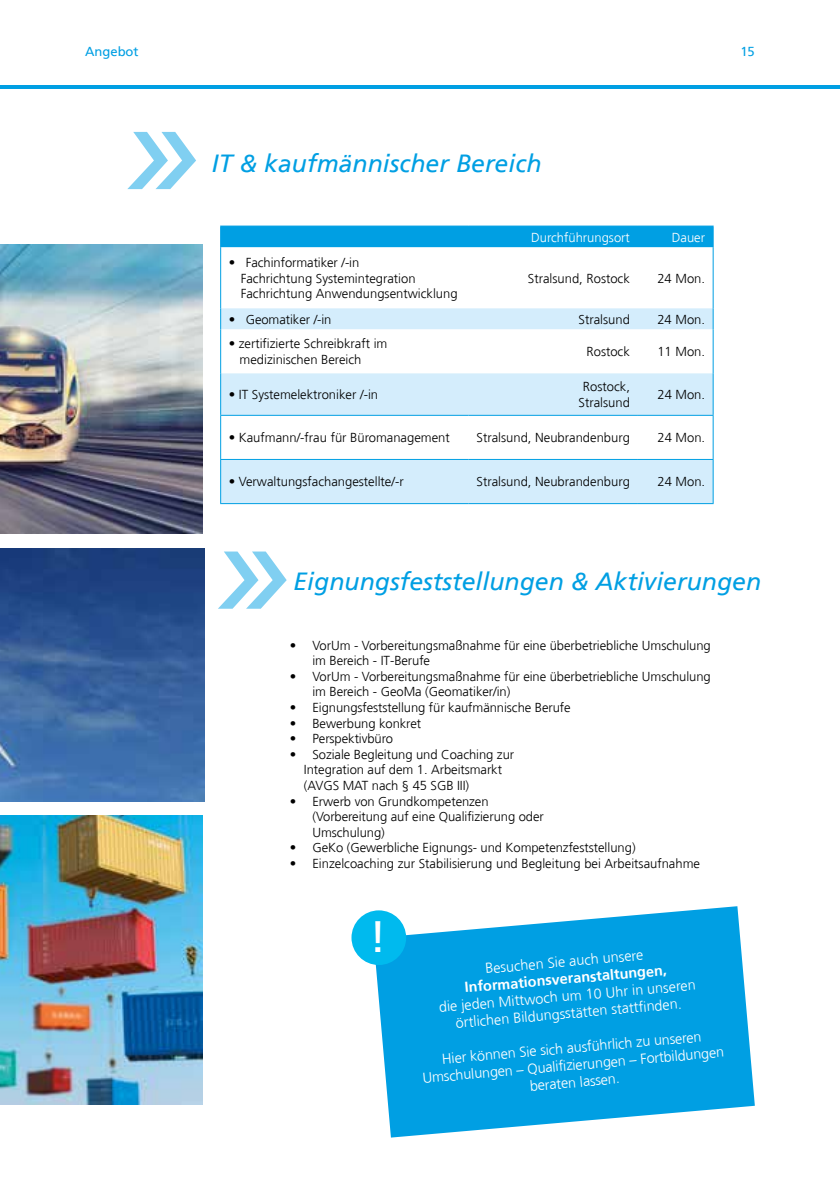
<style>
.page{position:relative;width:840px;height:1191px;background:#fff}
.page>*{position:absolute;margin:0;border:0;box-sizing:border-box;transform-origin:0 0}
.t1{font:italic 24.8px "Frutiger";color:#009fe3}
.t2{font:300 14.4px/17.2px "Frutiger";color:#fff;text-align:center}
.t3{font:700 14.4px "Frutiger";color:#fff}
.t4{font:300 13px/15.6px "Frutiger";letter-spacing:-.005em;color:#000}
.t5{font:300 13px "Frutiger";color:#fff}
.t6{font:13px "Frutiger";color:#009fe3}
</style>
<div class="page">
<hr style="left:0;top:85px;width:839px;height:4px;background:#009fe3">
<svg style="left:127px;top:132px;width:69px;height:57px"></svg>
<svg style="left:218px;top:551px;width:68px;height:58px"></svg>
<svg style="left:375px;top:906px;width:379px;height:231px;fill:#009fe3"></svg>
<div style="left:351px;top:910px;width:55px;height:55px;background:#00baee;border-radius:50%"></div>
<img style="left:0;top:815px;width:203px;height:289px">
<img style="left:0;top:244px;width:203px;height:289px">
<img style="left:0;top:549px;width:204px;height:252px">
<div style="left:221px;top:373px;width:491px;height:130px;background:#d4edfc"></div>
<svg style="left:221px;top:416px;width:491px;height:43px"></svg>
<hr style="left:220px;top:225px;width:248px;height:1px;background:#009fe3">
<hr style="left:468px;top:225px;width:169px;height:1px;background:#009fe3">
<hr style="left:637px;top:225px;width:76px;height:1px;background:#009fe3">
<div style="left:220px;top:226px;width:493px;height:21px;background:#009fe3"></div>
<hr style="left:220px;top:247px;width:1px;height:61px;background:#009fe3">
<hr style="left:712px;top:247px;width:1px;height:61px;background:#009fe3">
<svg style="left:220px;top:308px;width:493px;height:65px"></svg>
<hr style="left:220px;top:329px;width:1px;height:44px;background:#009fe3">
<hr style="left:712px;top:329px;width:1px;height:44px;background:#009fe3">
<hr style="left:220px;top:373px;width:1px;height:42px;background:#009fe3">
<hr style="left:712px;top:373px;width:1px;height:42px;background:#009fe3">
<hr style="left:220px;top:415px;width:248px;height:1px;background:#009fe3">
<hr style="left:220px;top:416px;width:1px;height:43px;background:#009fe3">
<hr style="left:468px;top:415px;width:169px;height:1px;background:#009fe3">
<hr style="left:637px;top:415px;width:76px;height:1px;background:#009fe3">
<hr style="left:712px;top:416px;width:1px;height:43px;background:#009fe3">
<hr style="left:220px;top:459px;width:248px;height:1px;background:#009fe3">
<hr style="left:220px;top:460px;width:1px;height:43px;background:#009fe3">
<hr style="left:468px;top:459px;width:169px;height:1px;background:#009fe3">
<hr style="left:637px;top:459px;width:76px;height:1px;background:#009fe3">
<hr style="left:712px;top:460px;width:1px;height:43px;background:#009fe3">
<hr style="left:220px;top:503px;width:248px;height:1px;background:#009fe3">
<hr style="left:468px;top:503px;width:169px;height:1px;background:#009fe3">
<hr style="left:637px;top:503px;width:76px;height:1px;background:#009fe3">
<p class="t6" style="left:85px;top:44px;width:55px">Angebot</p>
<p class="t6" style="left:740px;top:44px;width:16px">15</p>
<h1 class="t1" style="left:212px;top:149px;width:331px">IT &amp; kaufmännischer Bereich</h1>
<p class="t4" style="left:240px;top:255px;width:218px;text-indent:-12px">• Fachinformatiker /-in<br>Fachrichtung Systemintegration<br>Fachrichtung Anwendungsentwicklung</p>
<p class="t5" style="left:530px;top:230px;width:100px">Durchführungsort</p>
<p class="t5" style="left:671px;top:230px;width:35px">Dauer</p>
<p class="t4" style="left:527px;top:270px;width:103px">Stralsund, Rostock</p>
<p class="t4" style="left:657px;top:270px;width:49px">24 Mon.</p>
<p class="t4" style="left:228px;top:312px;width:104px">• Geomatiker /-in</p>
<p class="t4" style="left:578px;top:312px;width:53px">Stralsund</p>
<p class="t4" style="left:657px;top:312px;width:49px">24 Mon.</p>
<p class="t4" style="left:239px;top:336px;width:149px;text-indent:-11px">• zertifizierte Schreibkraft im medizinischen Bereich</p>
<p class="t4" style="left:586px;top:344px;width:45px">Rostock</p>
<p class="t4" style="left:657px;top:344px;width:49px">11 Mon.</p>
<p class="t4" style="left:228px;top:387px;width:151px">• IT Systemelektroniker /-in</p>
<p class="t4" style="left:578px;top:379px;width:53px;text-align:center">Rostock,<br>Stralsund</p>
<p class="t4" style="left:657px;top:387px;width:49px">24 Mon.</p>
<p class="t4" style="left:228px;top:430px;width:222px">• Kaufmann/-frau für Büromanagement</p>
<p class="t4" style="left:476px;top:430px;width:155px">Stralsund, Neubrandenburg</p>
<p class="t4" style="left:657px;top:430px;width:49px">24 Mon.</p>
<p class="t4" style="left:228px;top:474px;width:176px">• Verwaltungsfachangestellte/-r</p>
<p class="t4" style="left:476px;top:474px;width:155px">Stralsund, Neubrandenburg</p>
<p class="t4" style="left:657px;top:474px;width:49px">24 Mon.</p>
<h1 class="t1" style="left:293px;top:566px;width:469px">Eignungsfeststellungen &amp; Aktivierungen</h1>
<p class="t4" style="left:312px;top:637px;width:399px;text-indent:-23px">• VorUm - Vorbereitungsmaßnahme für eine überbetriebliche Umschulung im Bereich - IT-Berufe</p>
<p class="t4" style="left:312px;top:668px;width:399px;text-indent:-23px">• VorUm - Vorbereitungsmaßnahme für eine überbetriebliche Umschulung im Bereich - GeoMa (Geomatiker/in)</p>
<p class="t4" style="left:289px;top:700px;width:282px">• Eignungsfeststellung für kaufmännische Berufe</p>
<p class="t4" style="left:289px;top:715px;width:133px">• Bewerbung konkret</p>
<p class="t4" style="left:289px;top:731px;width:105px">• Perspektivbüro</p>
<p class="t4" style="left:304px;top:746px;width:211px;text-indent:-14px">• Soziale Begleitung und Coaching zur<br>Integration auf dem 1. Arbeitsmarkt (AVGS MAT nach § 45 SGB III)</p>
<p class="t4" style="left:312px;top:793px;width:233px;text-indent:-23px">• Erwerb von Grundkompetenzen (Vorbereitung auf eine Qualifizierung oder<br>Umschulung)</p>
<p class="t4" style="left:289px;top:840px;width:347px">• GeKo (Gewerbliche Eignungs- und Kompetenzfeststellung)</p>
<p class="t4" style="left:289px;top:856px;width:411px">• Einzelcoaching zur Stabilisierung und Begleitung bei Arbeitsaufnahme</p>
<p class="t2" style="left:484px;top:960px;width:160px;rotate:-5deg">Besuchen Sie auch unsere</p>
<p class="t3" style="left:464px;top:979px;width:204px;rotate:-5deg">Informationsveranstaltungen,</p>
<p class="t2" style="left:438px;top:998px;width:259px;rotate:-5deg">die jeden Mittwoch um 10 Uhr in unseren örtlichen Bildungsstätten stattfinden.</p>
<p class="t2" style="left:420px;top:1052px;width:304px;rotate:-5deg">Hier können Sie sich ausführlich zu unseren<br>Umschulungen – Qualifizierungen – Fortbildungen beraten lassen.</p>
</div>
